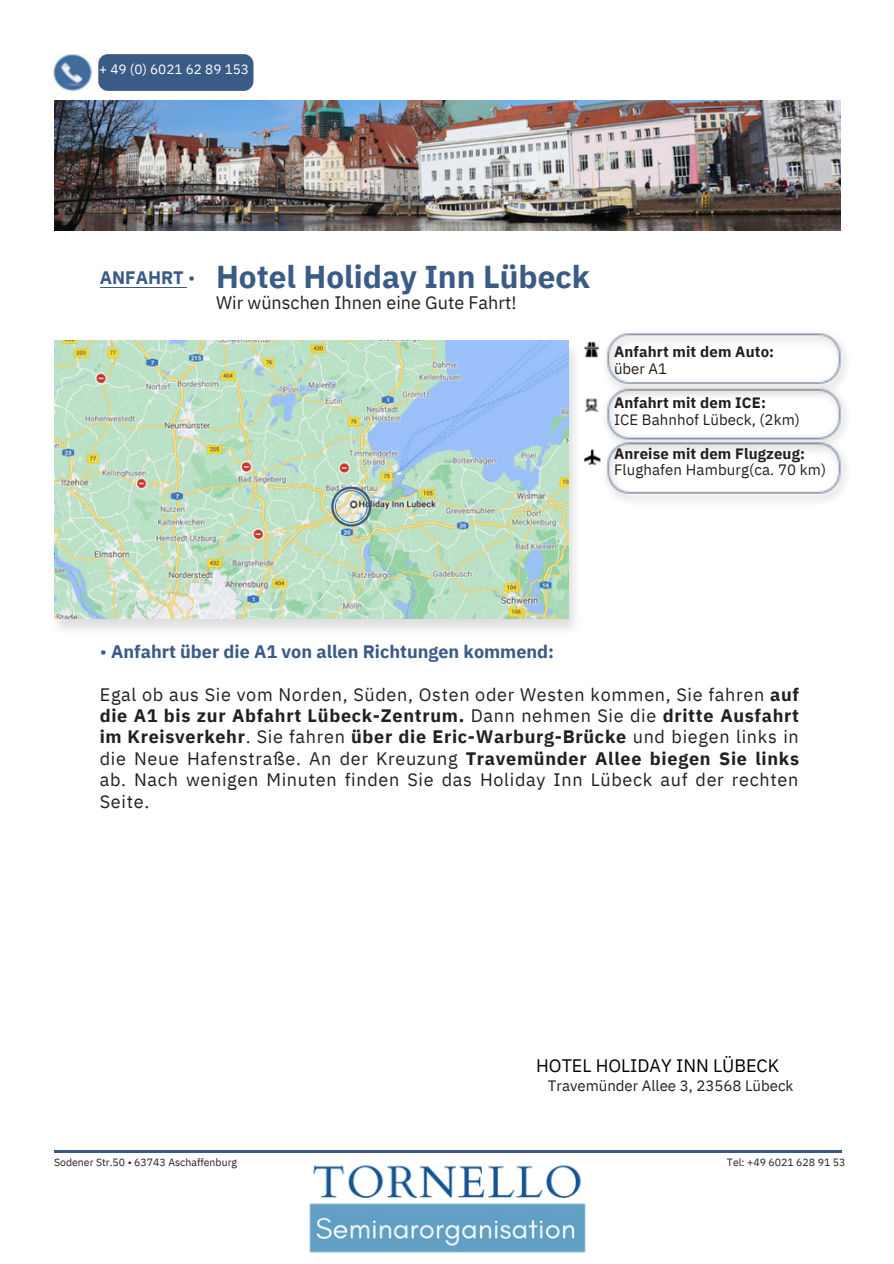
<style>
.page{position:relative;width:894px;height:1264px;background:#fff}
.page>*{position:absolute;margin:0;border:0;box-sizing:border-box;transform-origin:0 0}
.t1{font:700 31.5px "IBM Plex Sans";color:#3a5b86}
.t2{font:18px/21.5px "IBM Plex Sans";letter-spacing:.04em;color:#231f20;text-align:justify}
.t3{font:700 18px "IBM Plex Sans";color:#3a5b86}
.t4{font:18px "IBM Plex Sans";color:#231f20}
.t5{font:18px "IBM Plex Sans";color:#000}
.t6{font:15px "IBM Plex Sans";letter-spacing:.005em;color:#231f20}
.t7{font:700 15px "IBM Plex Sans";letter-spacing:.01em;color:#231f20}
.t8{font:13.5px "IBM Plex Sans";color:#fff}
.t9{font:10.5px "IBM Plex Sans";color:#231f20}
.s1{font-weight:400}
.s2{font-weight:700}
</style>
<div class="page">
<svg style="left:92px;top:54px;width:162px;height:37px;background:#46658d"></svg>
<img style="left:53px;top:54px;width:39px;height:38px">
<svg style="left:54px;top:1150px;width:788px;height:3px"></svg>
<img style="left:583px;top:449px;width:17px;height:16px">
<img style="left:584px;top:342px;width:16px;height:16px">
<img style="left:584px;top:398px;width:15px;height:15px">
<img style="left:606px;top:333px;width:240px;height:50px">
<img style="left:606px;top:383px;width:240px;height:56px">
<img style="left:606px;top:439px;width:240px;height:62px">
<img style="left:54px;top:100px;width:786px;height:131px">
<img style="left:54px;top:343px;width:522px;height:287px">
<img style="left:54px;top:341px;width:514px;height:277px">
<hr style="left:100px;top:287px;width:86px;height:1px;background:#3a5b86">
<svg style="left:323px;top:479px;width:55px;height:54px"></svg>
<img style="left:326px;top:482px;width:49px;height:48px">
<img style="left:281px;top:1150px;width:333px;height:103px">
<p class="t8" style="left:99px;top:60px;width:151px">+ 49 (0) 6021 62 89 153</p>
<p class="t3" style="left:100px;top:265px;width:97px">ANFAHRT <span class="s1">•</span></p>
<h1 class="t1" style="left:216px;top:256px;width:375px">Hotel Holiday Inn Lübeck</h1>
<p class="t4" style="left:216px;top:291px;width:302px">Wir wünschen Ihnen eine Gute Fahrt!</p>
<p class="t7" style="left:614px;top:342px;width:162px">Anfahrt mit dem Auto:</p>
<p class="t6" style="left:614px;top:359px;width:55px">über A1</p>
<p class="t7" style="left:614px;top:392px;width:153px">Anfahrt mit dem ICE:</p>
<p class="t6" style="left:614px;top:409px;width:187px">ICE Bahnhof Lübeck, (2km)</p>
<p class="t7" style="left:614px;top:443px;width:192px">Anreise mit dem Flugzeug:</p>
<p class="t6" style="left:614px;top:460px;width:214px">Flughafen Hamburg(ca. 70 km)</p>
<p class="t3" style="left:100px;top:639px;width:456px"><span class="s1">•</span> Anfahrt über die A1 von allen Richtungen kommend:</p>
<p class="t2" style="left:100px;top:683px;width:700px">Egal ob aus Sie vom Norden, Süden, Osten oder Westen kommen, Sie fahren <span class="s2">auf die A1 bis zur Abfahrt Lübeck-Zentrum.</span> Dann nehmen Sie die <span class="s2">dritte Ausfahrt im Kreisverkehr</span>. Sie fahren <span class="s2">über die Eric-Warburg-Brücke</span> und biegen links in die Neue Hafenstraße. An der Kreuzung <span class="s2">Travemünder Allee biegen Sie links </span>ab. Nach wenigen Minuten finden Sie das Holiday Inn Lübeck auf der rechten Seite.</p>
<p class="t5" style="left:536px;top:1053px;width:244px">HOTEL HOLIDAY INN LÜBECK</p>
<p class="t6" style="left:548px;top:1076px;width:247px">Travemünder Allee 3, 23568 Lübeck</p>
<p class="t9" style="left:54px;top:1155px;width:184px">Sodener Str.50 • 63743 Aschaffenburg</p>
<p class="t9" style="left:726px;top:1155px;width:120px">Tel: +49 6021 628 91 53</p>
</div>
